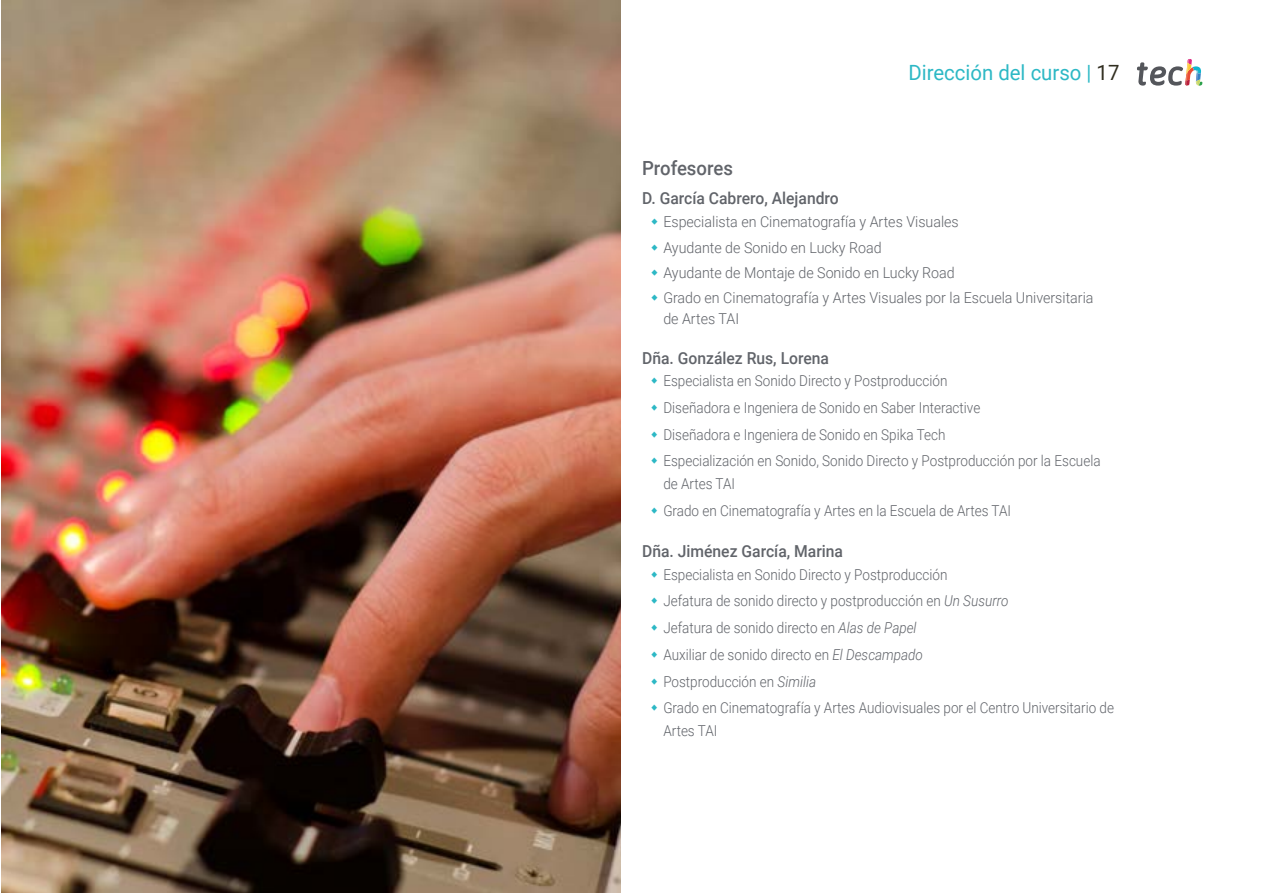
<style>
.page{position:relative;width:1263px;height:893px;background:#fff}
.page>*{position:absolute;margin:0;border:0;box-sizing:border-box;transform-origin:0 0}
.t1{font:21px "Roboto";color:#2db8c5}
.t2{font:500 19.5px "Roboto";color:#61646a;scale:.95 1}
.t3{font:500 16.5px "Roboto";color:#61646a;scale:.95 1}
.t4{font:300 15px/26.7px "Roboto";color:#61646a;scale:.9 1}
.t5{font:300 15px/25.2px "Roboto";color:#61646a;scale:.95 1}
.s1{color:#312e20}
.s2{font-style:italic}
</style>
<div class="page">
<img style="left:1px;top:0;width:620px;height:893px">
<svg style="left:1137px;top:59px;width:65px;height:27px"></svg>
<h2 class="t2" style="left:642px;top:154px;width:97px">Profesores</h2>
<h1 class="t1" style="left:908px;top:57px;width:213px">Dirección del curso | <span class="s1">17</span></h1>
<p class="t3" style="left:642px;top:187px;width:208px">D. García Cabrero, Alejandro</p>
<p class="t5" style="left:663px;top:209px;width:454px">Especialista en Cinematografía y Artes Visuales<br>Ayudante de Sonido en Lucky Road<br>Ayudante de Montaje de Sonido en Lucky Road<br>Grado en Cinematografía y Artes Visuales por la Escuela Universitaria</p>
<p class="t5" style="left:663px;top:306px;width:81px">de Artes TAI</p>
<p class="t3" style="left:642px;top:346px;width:198px">Dña. González Rus, Lorena</p>
<p class="t4" style="left:663px;top:367px;width:487px">Especialista en Sonido Directo y Postproducción<br>Diseñadora e Ingeniera de Sonido en Saber Interactive<br>Diseñadora e Ingeniera de Sonido en Spika Tech<br>Especialización en Sonido, Sonido Directo y Postproducción por la Escuela</p>
<p class="t4" style="left:663px;top:470px;width:388px">de Artes TAI<br>Grado en Cinematografía y Artes en la Escuela de Artes TAI</p>
<p class="t3" style="left:642px;top:540px;width:213px">Dña. Jiménez García, Marina</p>
<p class="t4" style="left:663px;top:560px;width:502px">Especialista en Sonido Directo y Postproducción<br>Jefatura de sonido directo y postproducción en <span class="s2">Un Susurro<br></span>Jefatura de sonido directo en <span class="s2">Alas de Papel<br></span>Auxiliar de sonido directo en <span class="s2">El Descampado<br></span>Postproducción en <span class="s2">Similia<br></span>Grado en Cinematografía y Artes Audiovisuales por el Centro Universitario de</p>
<p class="t4" style="left:663px;top:717px;width:62px">Artes TAI</p>
</div>
